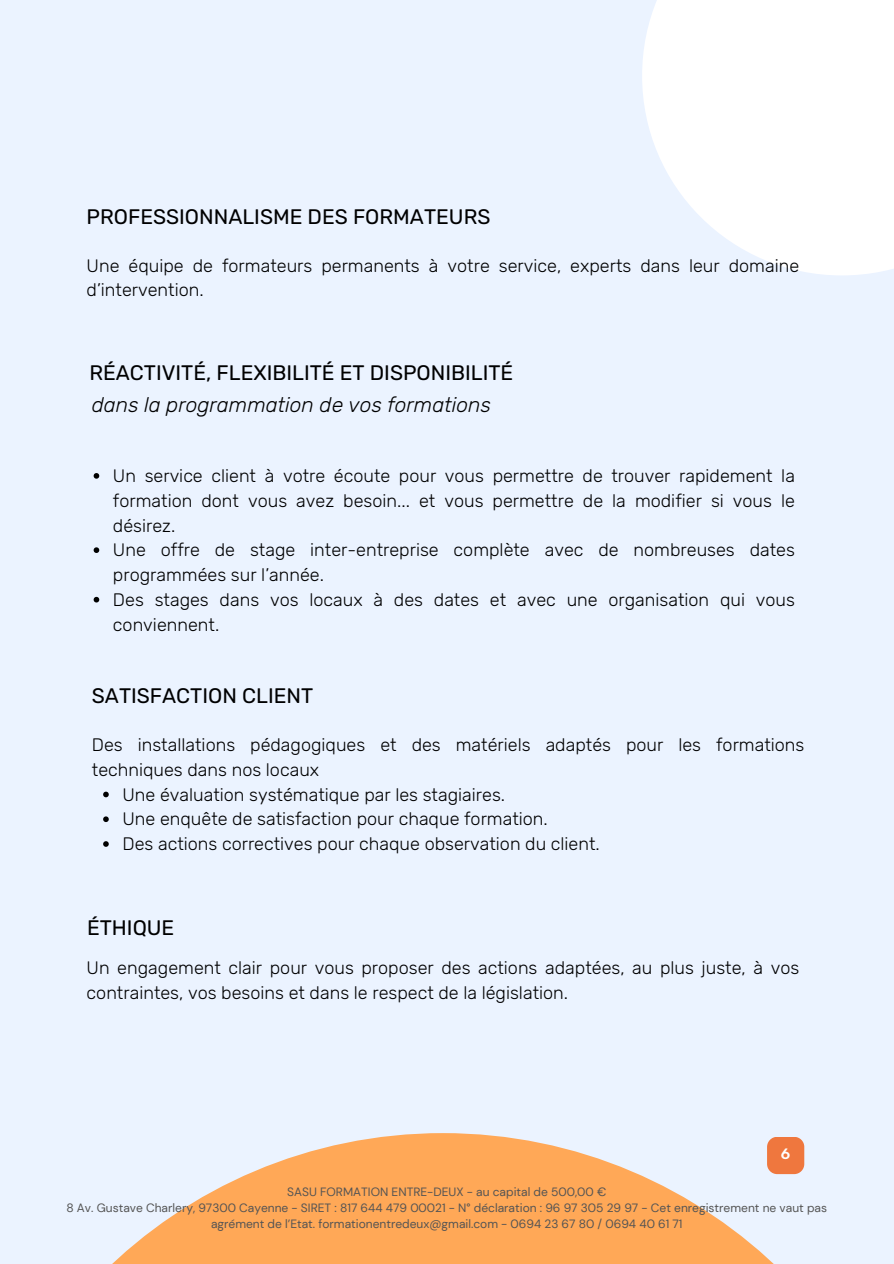
<style>
.page{position:relative;width:894px;height:1264px;background:#fff}
.page>*{position:absolute;margin:0;border:0;box-sizing:border-box;transform-origin:0 0}
.t1{font:21px "Rubik";color:#000}
.t2{font:italic 300 21px "Rubik";color:#000}
.t3{font:300 18px/24.8px "Rubik";color:#000}
.t4{font:500 15px "Rubik";color:#fff}
.t5{font:12px/16px "DM Sans";color:#545454;text-align:center}
</style>
<div class="page">
<div style="left:0;top:0;width:893px;height:1263px;background:#ebf3ff"></div>
<svg style="left:113px;top:1133px;width:692px;height:130px;fill:#ffa857"></svg>
<div style="left:642px;top:0;width:251px;height:275px;background:#fff"></div>
<svg style="left:94px;top:473px;width:5px;height:5px"></svg>
<svg style="left:94px;top:547px;width:5px;height:6px"></svg>
<svg style="left:94px;top:597px;width:5px;height:5px"></svg>
<svg style="left:103px;top:791px;width:6px;height:6px"></svg>
<svg style="left:103px;top:816px;width:6px;height:6px"></svg>
<svg style="left:103px;top:841px;width:6px;height:5px"></svg>
<div style="left:766px;top:1136px;width:38px;height:38px;background:#ef773e;border-radius:10px"></div>
<h1 class="t1" style="left:87px;top:204px;width:405px">PROFESSIONNALISME DES FORMATEURS</h1>
<p class="t3" style="left:87px;top:253px;width:714px">Une équipe de formateurs permanents à votre service, experts dans leur domaine d’intervention.</p>
<h1 class="t1" style="left:89px;top:360px;width:425px">RÉACTIVITÉ, FLEXIBILITÉ ET DISPONIBILITÉ</h1>
<p class="t2" style="left:92px;top:392px;width:400px">dans la programmation de vos formations</p>
<h1 class="t3" style="left:113px;top:463px;width:683px;text-align:justify">Un service client à votre écoute pour vous permettre de trouver rapidement la formation dont vous avez besoin... et vous permettre de la modifier si vous le désirez.</h1>
<h2 class="t3" style="left:113px;top:538px;width:683px">Une offre de stage inter-entreprise complète avec de nombreuses dates programmées sur l’année.</h2>
<p class="t3" style="left:113px;top:587px;width:683px">Des stages dans vos locaux à des dates et avec une organisation qui vous conviennent.</p>
<h1 class="t1" style="left:92px;top:683px;width:223px">SATISFACTION CLIENT</h1>
<h3 class="t3" style="left:92px;top:732px;width:714px">Des installations pédagogiques et des matériels adaptés pour les formations techniques dans nos locaux</h3>
<p class="t3" style="left:122px;top:782px;width:384px">Une évaluation systématique par les stagiaires.</p>
<p class="t3" style="left:122px;top:806px;width:427px">Une enquête de satisfaction pour chaque formation.</p>
<p class="t3" style="left:122px;top:831px;width:478px">Des actions correctives pour chaque observation du client.</p>
<p class="t1" style="left:87px;top:914px;width:89px">ÉTHIQUE</p>
<p class="t3" style="left:87px;top:955px;width:714px">Un engagement clair pour vous proposer des actions adaptées, au plus juste, à vos contraintes, vos besoins et dans le respect de la législation.</p>
<p class="t4" style="left:780px;top:1145px;width:11px">6</p>
<p class="t5" style="left:287px;top:1184px;width:320px">SASU FORMATION ENTRE-DEUX - au capital de 500,00 €</p>
<p class="t5" style="left:66px;top:1200px;width:762px">8 Av. Gustave Charlery, 97300 Cayenne - SIRET : 817 644 479 00021 - N° déclaration : 96 97 305 29 97 - Cet enregistrement ne vaut pas agrément de l’Etat. formationentredeux@gmail.com - 0694 23 67 80 / 0694 40 61 71</p>
</div>
